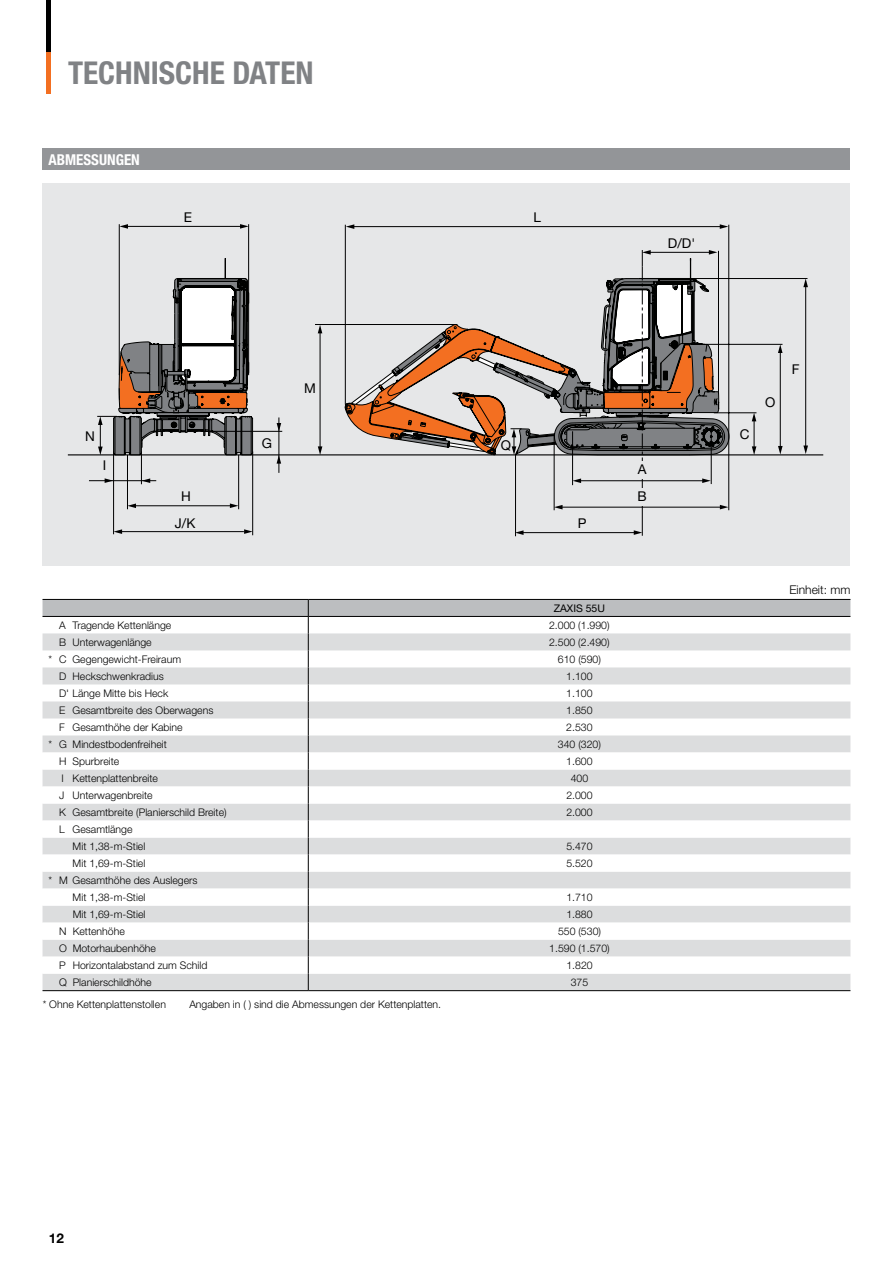
<style>
.page{position:relative;width:893px;height:1263px;background:#fff}
.page>*{position:absolute;margin:0;border:0;box-sizing:border-box;transform-origin:0 0}
.t1{font:700 condensed 31.5px "Helvetica Neue LT Pro";color:#808285}
.t2{font:700 condensed 15px "Helvetica Neue LT Pro";color:#fff}
.t3{font:13.5px/27px "Helvetica Neue LT Pro";color:#000}
.t4{font:700 13.5px "Helvetica Neue LT Pro";color:#000}
.t5{font:300 12px "Helvetica Neue LT Pro";color:#000}
.t6{font:300 10.5px/17px "Helvetica Neue LT Pro";color:#000}
.t7{font:10.5px "Helvetica Neue LT Pro";color:#000}
</style>
<div class="page">
<hr style="left:47px;top:51px;width:4px;height:43px;background:#f36f21">
<hr style="left:47px;top:0;width:4px;height:51px;background:#000">
<div style="left:43px;top:183px;width:807px;height:383px;background:#e6e7e8"></div>
<hr style="left:68px;top:454px;width:755px;height:1px;background:#000">
<hr style="left:642px;top:472px;width:1px;height:64px;background:#000">
<hr style="left:113px;top:451px;width:1px;height:83px;background:#000">
<hr style="left:127px;top:455px;width:1px;height:54px;background:#000">
<hr style="left:141px;top:451px;width:1px;height:33px;background:#000">
<hr style="left:238px;top:455px;width:1px;height:54px;background:#000">
<hr style="left:252px;top:451px;width:1px;height:84px;background:#000">
<hr style="left:119px;top:224px;width:1px;height:151px;background:#000">
<hr style="left:248px;top:224px;width:1px;height:151px;background:#000">
<hr style="left:515px;top:454px;width:1px;height:82px;background:#000">
<hr style="left:728px;top:225px;width:1px;height:285px;background:#000">
<hr style="left:554px;top:434px;width:1px;height:76px;background:#000">
<hr style="left:711px;top:431px;width:1px;height:53px;background:#000">
<hr style="left:572px;top:431px;width:1px;height:54px;background:#000">
<hr style="left:714px;top:412px;width:42px;height:1px;background:#000">
<hr style="left:704px;top:344px;width:78px;height:1px;background:#000">
<hr style="left:694px;top:278px;width:113px;height:1px;background:#000">
<svg style="left:752px;top:413px;width:4px;height:42px"></svg>
<hr style="left:780px;top:351px;width:1px;height:96px;background:#000">
<svg style="left:778px;top:446px;width:5px;height:8px"></svg>
<svg style="left:778px;top:344px;width:4px;height:9px"></svg>
<hr style="left:805px;top:286px;width:1px;height:161px;background:#000">
<svg style="left:803px;top:445px;width:5px;height:9px"></svg>
<svg style="left:803px;top:279px;width:5px;height:8px"></svg>
<hr style="left:345px;top:225px;width:1px;height:179px;background:#000">
<hr style="left:353px;top:226px;width:368px;height:1px;background:#000">
<svg style="left:720px;top:224px;width:8px;height:5px"></svg>
<svg style="left:346px;top:224px;width:8px;height:5px"></svg>
<hr style="left:126px;top:226px;width:116px;height:1px;background:#000">
<svg style="left:240px;top:224px;width:9px;height:5px"></svg>
<svg style="left:119px;top:224px;width:9px;height:5px"></svg>
<hr style="left:522px;top:532px;width:113px;height:1px;background:#000">
<svg style="left:634px;top:530px;width:8px;height:5px"></svg>
<svg style="left:516px;top:530px;width:8px;height:5px"></svg>
<hr style="left:121px;top:531px;width:123px;height:1px;background:#000">
<svg style="left:244px;top:529px;width:9px;height:5px"></svg>
<svg style="left:114px;top:529px;width:8px;height:5px"></svg>
<hr style="left:561px;top:507px;width:160px;height:1px;background:#000">
<svg style="left:720px;top:505px;width:8px;height:4px"></svg>
<svg style="left:554px;top:505px;width:9px;height:4px"></svg>
<hr style="left:579px;top:480px;width:125px;height:1px;background:#000">
<svg style="left:702px;top:478px;width:9px;height:5px"></svg>
<svg style="left:572px;top:478px;width:9px;height:5px"></svg>
<hr style="left:134px;top:505px;width:97px;height:1px;background:#000">
<svg style="left:128px;top:503px;width:8px;height:5px"></svg>
<svg style="left:230px;top:503px;width:8px;height:5px"></svg>
<hr style="left:89px;top:480px;width:67px;height:1px;background:#000">
<svg style="left:142px;top:478px;width:8px;height:5px"></svg>
<svg style="left:105px;top:478px;width:8px;height:5px"></svg>
<hr style="left:279px;top:417px;width:1px;height:56px;background:#000">
<svg style="left:97px;top:250px;width:632px;height:222px"></svg>
<div style="left:634px;top:461px;width:17px;height:17px;background:#e6e7e8"></div>
<div style="left:634px;top:488px;width:17px;height:17px;background:#e6e7e8"></div>
<hr style="left:43px;top:990px;width:265px;height:1px;background:#000">
<hr style="left:308px;top:990px;width:542px;height:1px;background:#000">
<svg style="left:43px;top:599px;width:807px;height:391px"></svg>
<div style="left:43px;top:149px;width:807px;height:21px;background:#939598"></div>
<h1 class="t1" style="left:68px;top:54px;width:247px">TECHNISCHE DATEN</h1>
<h2 class="t2" style="left:49px;top:150px;width:93px">ABMESSUNGEN</h2>
<p class="t3" style="left:184px;top:204px;width:10px">E</p>
<p class="t3" style="left:533px;top:203px;width:9px">L</p>
<p class="t3" style="left:668px;top:229px;width:29px">D/D'</p>
<p class="t3" style="left:85px;top:422px;width:11px">N</p>
<p class="t3" style="left:103px;top:452px;width:5px">I</p>
<p class="t3" style="left:181px;top:483px;width:11px">H</p>
<p class="t3" style="left:175px;top:509px;width:22px">J/K</p>
<p class="t3" style="left:262px;top:430px;width:12px">G</p>
<p class="t3" style="left:304px;top:374px;width:13px">M</p>
<p class="t3" style="left:501px;top:432px;width:12px">Q</p>
<p class="t3" style="left:578px;top:509px;width:10px">P</p>
<p class="t3" style="left:637px;top:456px;width:11px">A<br>B</p>
<p class="t7" style="left:554px;top:602px;width:53px">ZAXIS 55U</p>
<p class="t6" style="left:59px;top:616px;width:114px">A Tragende Kettenlänge</p>
<p class="t6" style="left:549px;top:616px;width:62px">2.000 (1.990)</p>
<p class="t6" style="left:59px;top:633px;width:94px">B Unterwagenlänge</p>
<p class="t6" style="left:549px;top:633px;width:62px">2.500 (2.490)</p>
<p class="t6" style="left:49px;top:650px;width:134px">* C Gegengewicht-Freiraum</p>
<p class="t6" style="left:558px;top:650px;width:45px">610 (590)</p>
<p class="t6" style="left:59px;top:667px;width:106px">D Heckschwenkradius</p>
<p class="t6" style="left:566px;top:667px;width:28px">1.100</p>
<p class="t6" style="left:59px;top:684px;width:111px">D' Länge Mitte bis Heck</p>
<p class="t6" style="left:566px;top:684px;width:28px">1.100</p>
<p class="t6" style="left:59px;top:701px;width:156px">E Gesamtbreite des Oberwagens</p>
<p class="t6" style="left:566px;top:701px;width:28px">1.850</p>
<p class="t6" style="left:59px;top:718px;width:125px">F Gesamthöhe der Kabine</p>
<p class="t6" style="left:566px;top:718px;width:28px">2.530</p>
<p class="t6" style="left:49px;top:735px;width:120px">* G Mindestbodenfreiheit</p>
<p class="t6" style="left:558px;top:735px;width:45px">340 (320)</p>
<p class="t6" style="left:59px;top:752px;width:62px">H Spurbreite</p>
<p class="t6" style="left:566px;top:752px;width:28px">1.600</p>
<p class="t6" style="left:61px;top:769px;width:98px">I Kettenplattenbreite</p>
<p class="t6" style="left:571px;top:769px;width:19px">400</p>
<p class="t6" style="left:59px;top:786px;width:95px">J Unterwagenbreite</p>
<p class="t6" style="left:566px;top:786px;width:28px">2.000</p>
<p class="t6" style="left:59px;top:803px;width:169px">K Gesamtbreite (Planierschild Breite)</p>
<p class="t6" style="left:566px;top:803px;width:28px">2.000</p>
<p class="t6" style="left:73px;top:820px;width:74px;text-indent:-14px">L Gesamtlänge<br>Mit 1,38-m-Stiel</p>
<p class="t6" style="left:566px;top:837px;width:28px">5.470</p>
<p class="t6" style="left:73px;top:854px;width:74px">Mit 1,69-m-Stiel</p>
<p class="t6" style="left:566px;top:854px;width:28px">5.520</p>
<p class="t6" style="left:73px;top:871px;width:126px;text-indent:-24px">* M Gesamthöhe des Auslegers<br>Mit 1,38-m-Stiel</p>
<p class="t6" style="left:566px;top:888px;width:28px">1.710</p>
<p class="t6" style="left:73px;top:905px;width:74px">Mit 1,69-m-Stiel</p>
<p class="t6" style="left:566px;top:905px;width:28px">1.880</p>
<p class="t6" style="left:59px;top:922px;width:67px">N Kettenhöhe</p>
<p class="t6" style="left:558px;top:922px;width:45px">550 (530)</p>
<p class="t6" style="left:59px;top:939px;width:98px">O Motorhaubenhöhe</p>
<p class="t6" style="left:549px;top:939px;width:62px">1.590 (1.570)</p>
<p class="t6" style="left:59px;top:956px;width:150px">P Horizontalabstand zum Schild</p>
<p class="t6" style="left:566px;top:956px;width:28px">1.820</p>
<p class="t6" style="left:59px;top:973px;width:94px">Q Planierschildhöhe</p>
<p class="t6" style="left:571px;top:973px;width:19px">375</p>
<p class="t6" style="left:43px;top:996px;width:125px">* Ohne Kettenplattenstollen</p>
<p class="t6" style="left:189px;top:996px;width:253px">Angaben in ( ) sind die Abmessungen der Kettenplatten.</p>
<p class="t3" style="left:740px;top:420px;width:11px">C</p>
<p class="t3" style="left:765px;top:388px;width:12px">O</p>
<p class="t3" style="left:792px;top:355px;width:9px">F</p>
<p class="t5" style="left:789px;top:583px;width:63px">Einheit: mm</p>
<p class="t4" style="left:49px;top:1230px;width:17px">12</p>
</div>
